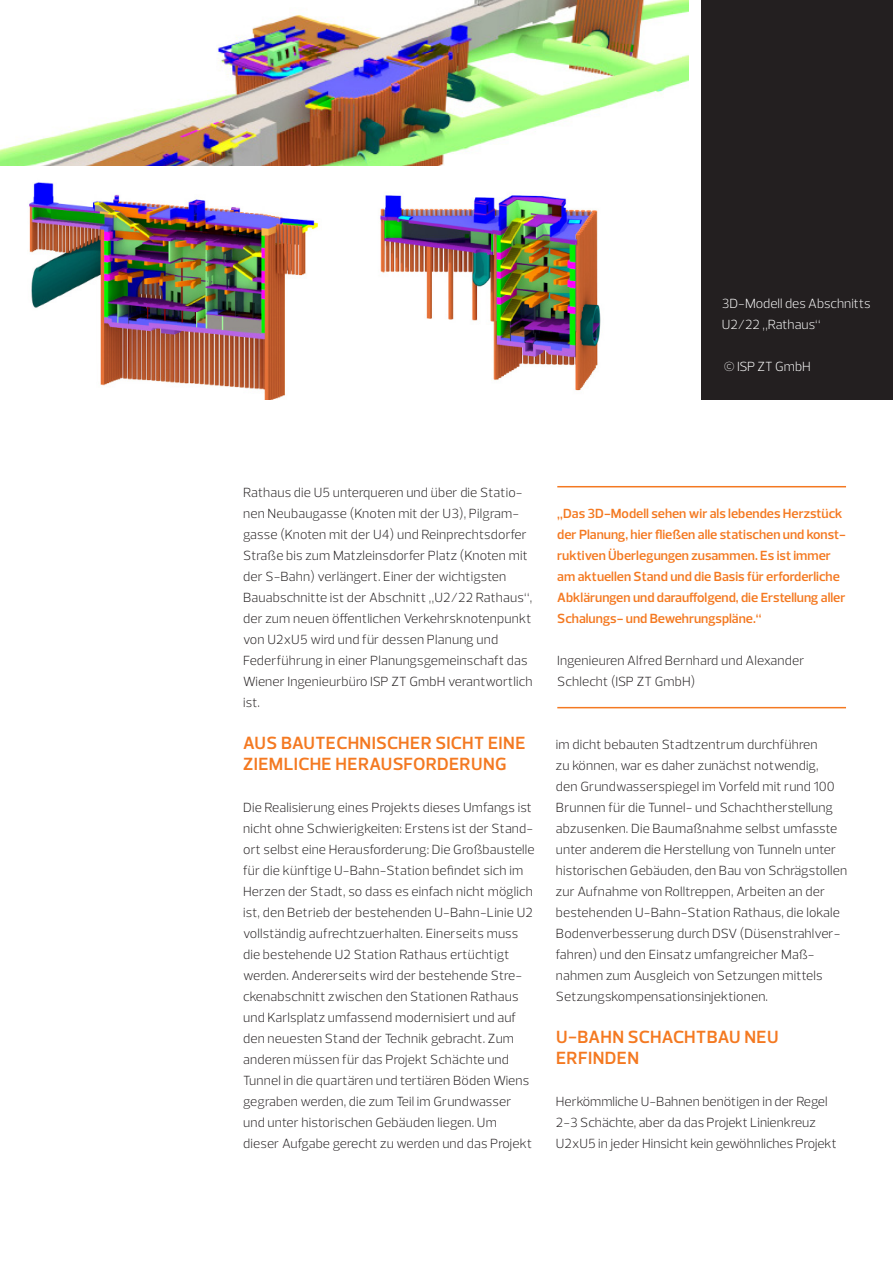
<style>
.page{position:relative;width:893px;height:1263px;background:#fff}
.page>*{position:absolute;margin:0;border:0;box-sizing:border-box;transform-origin:0 0}
.fließtext{font:600 18px/21px "Prelo";letter-spacing:.025em;color:#f47921}
.fließtext-2{font:300 13.5px/21px "Prelo";letter-spacing:.01em;color:#231f20}
.fließtext-3{font:600 13.5px/21px "Prelo";color:#f47921}
.BU{font:300 13.5px/21px "Prelo";color:#fff}
</style>
<div class="page">
<div style="left:702px;top:0;width:191px;height:400px;background:#231f20"></div>
<img style="left:0;top:0;width:689px;height:166px">
<img style="left:380px;top:195px;width:221px;height:196px">
<img style="left:29px;top:182px;width:290px;height:218px">
<hr style="left:557px;top:486px;width:289px;height:1px;background:#f47921">
<hr style="left:557px;top:707px;width:289px;height:1px;background:#f47921">
<p class="BU" style="left:722px;top:293px;width:150px">3D-Modell des Abschnitts<br>U2/22 „Rathaus“</p>
<p class="BU" style="left:724px;top:356px;width:88px">© ISP ZT GmbH</p>
<p class="fließtext-2" style="left:243px;top:482px;width:291px">Rathaus die U5 unterqueren und über die Statio&shy;nen Neubaugasse (Knoten mit der U3), Pilgram&shy;gasse (Knoten mit der U4) und Reinprechtsdorfer Straße bis zum Matzleinsdorfer Platz (Knoten mit der S-Bahn) verlängert. Einer der wichtigsten Bauabschnitte ist der Abschnitt „U2/22 Rathaus“, der zum neuen öffentlichen Verkehrsknotenpunkt von U2xU5 wird und für dessen Planung und Federführung in einer Planungsgemeinschaft das Wiener Ingenieurbüro ISP ZT GmbH verantwortlich ist.</p>
<p class="fließtext" style="left:243px;top:733px;width:284px">AUS BAUTECHNISCHER SICHT EINE<br>ZIEMLICHE HERAUSFORDERUNG</p>
<p class="fließtext-2" style="left:243px;top:797px;width:293px">Die Realisierung eines Projekts dieses Umfangs ist nicht ohne Schwierigkeiten: Erstens ist der Stand&shy;ort selbst eine Herausforderung: Die Großbaustelle für die künftige U-Bahn-Station befindet sich im Herzen der Stadt, so dass es einfach nicht möglich ist, den Betrieb der bestehenden U-Bahn-Linie U2 vollständig aufrechtzuerhalten. Einerseits muss die bestehende U2 Station Rathaus ertüchtigt werden. Andererseits wird der bestehende Stre&shy;ckenabschnitt zwischen den Stationen Rathaus und Karlsplatz umfassend modernisiert und auf den neuesten Stand der Technik gebracht. Zum anderen müssen für das Projekt Schächte und Tunnel in die quartären und tertiären Böden Wiens gegraben werden, die zum Teil im Grundwasser und unter historischen Gebäuden liegen. Um dieser Aufgabe gerecht zu werden und das Projekt</p>
<p class="fließtext-3" style="left:557px;top:503px;width:290px">„Das 3D-Modell sehen wir als lebendes Herzstück der Planung, hier fließen alle statischen und konst&shy;ruktiven Überlegungen zusammen. Es ist immer am aktuellen Stand und die Basis für erforderliche Abklärungen und darauffolgend, die Erstellung aller Schalungs- und Bewehrungspläne.“</p>
<p class="fließtext-2" style="left:557px;top:650px;width:249px">Ingenieuren Alfred Bernhard und Alexander<br>Schlecht (ISP ZT GmbH)</p>
<p class="fließtext-2" style="left:556px;top:734px;width:293px">im dicht bebauten Stadtzentrum durchführen<br>zu können, war es daher zunächst notwendig,<br>den Grundwasserspiegel im Vorfeld mit rund 100<br>Brunnen für die Tunnel- und Schachtherstellung abzusenken. Die Baumaßnahme selbst umfasste unter anderem die Herstellung von Tunneln unter historischen Gebäuden, den Bau von Schrägstollen zur Aufnahme von Rolltreppen, Arbeiten an der bestehenden U-Bahn-Station Rathaus, die lokale Bodenverbesserung durch DSV (Düsenstrahlver&shy;fahren) und den Einsatz umfangreicher Maß&shy;nahmen zum Ausgleich von Setzungen mittels Setzungskompensationsinjektionen.</p>
<p class="fließtext" style="left:556px;top:1027px;width:224px">U-BAHN SCHACHTBAU NEU<br>ERFINDEN</p>
<p class="fließtext-2" style="left:556px;top:1091px;width:282px">Herkömmliche U-Bahnen benötigen in der Regel<br>2-3 Schächte, aber da das Projekt Linienkreuz<br>U2xU5 in jeder Hinsicht kein gewöhnliches Projekt</p>
</div>
